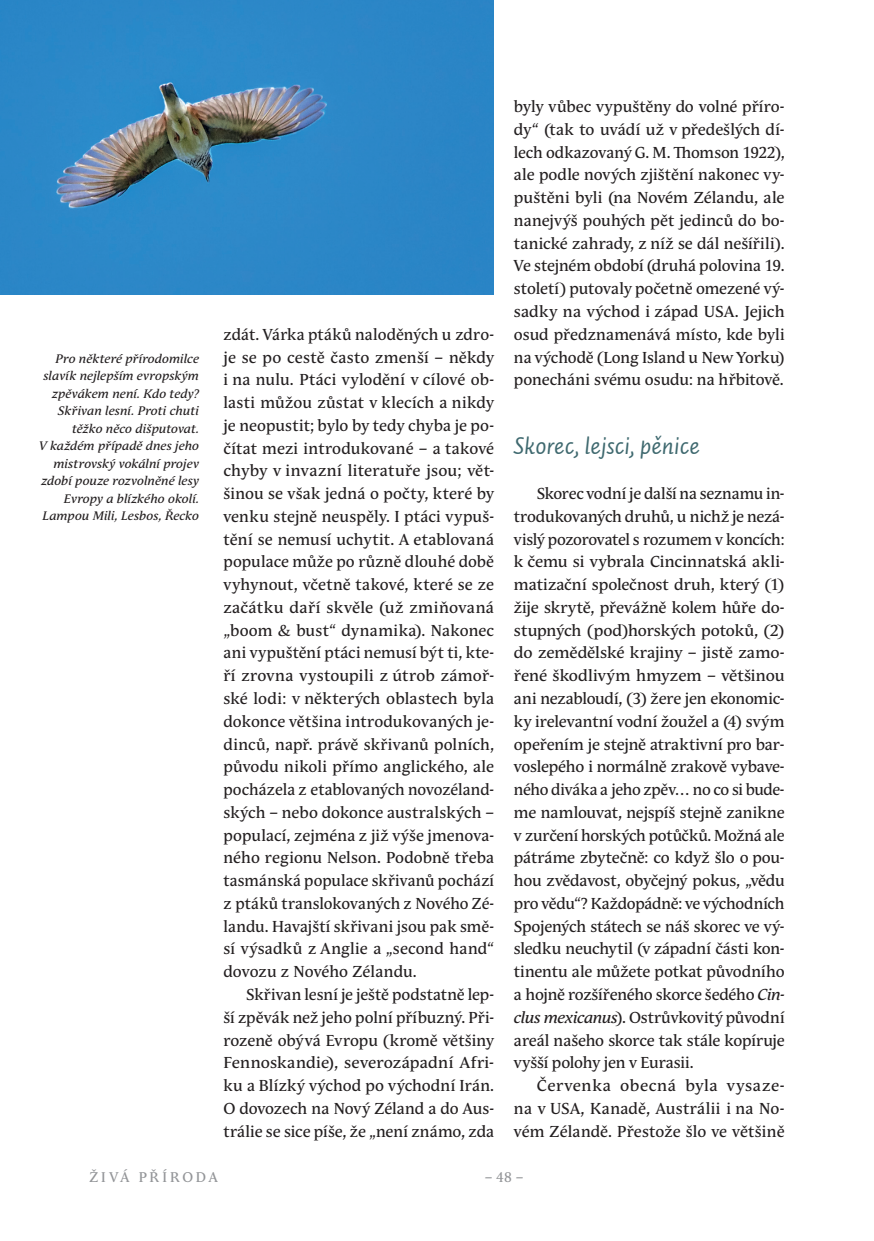
<style>
.page{position:relative;width:874px;height:1241px;background:#fff}
.page>*{position:absolute;margin:0;border:0;box-sizing:border-box;transform-origin:0 0}
.podnadpis{font:24.5px "Auto 2 Italic LF";color:#3f696f}
.text{font:15.75px/22.8px "Andulka Text Pro";letter-spacing:.005em;color:#231f20;text-align:justify}
.téma{font:14px "Andulka Text Pro";letter-spacing:.195em;color:#939598}
.popiska{font:italic 12.25px/17.5px "Andulka Text Pro";letter-spacing:.01em;color:#231f20;text-align:right}
.s1{font-style:italic}
</style>
<div class="page">
<img style="left:0;top:0;width:493px;height:294px">
<p class="popiska" style="left:39px;top:350px;width:161px">Pro některé přírodomilce slavík nejlepším evropským zpěvákem není. Kdo tedy?<br>Skřivan lesní. Proti chuti těžko něco dišputovat.<br>V každém případě dnes jeho mistrovský vokální projev zdobí pouze rozvolněné lesy<br>Evropy a blízkého okolí.<br>Lampou Mili, Lesbos, Řecko</p>
<p class="text" style="left:223px;top:323px;width:272px">zdát. Várka ptáků naloděných u zdro&shy;je se po cestě často zmenší – někdy i na nulu. Ptáci vylodění v cílové ob&shy;lasti můžou zůstat v klecích a nikdy je neopustit; bylo by tedy chyba je po&shy;čítat mezi introdukované – a takové chyby v invazní literatuře jsou; vět&shy;šinou se však jedná o počty, které by venku stejně neuspěly. I ptáci vypuš&shy;tění se nemusí uchytit. A etablovaná populace může po různě dlouhé době vyhynout, včetně takové, které se ze začátku daří skvěle (už zmiňovaná „boom &amp; bust“ dynamika). Nakonec ani vypuštění ptáci nemusí být ti, kte&shy;ří zrovna vystoupili z útrob zámoř&shy;ské lodi: v některých oblastech byla dokonce většina introdukovaných je&shy;dinců, např. právě skřivanů polních, původu nikoli přímo anglického, ale pocházela z etablovaných novozéland&shy;ských – nebo dokonce australských – populací, zejména z již výše jmenova&shy;ného regionu Nelson. Podobně třeba tasmánská populace skřivanů pochází z ptáků translokovaných z Nového Zé&shy;landu. Havajští skřivani jsou pak smě&shy;sí výsadků z Anglie a „second hand“ dovozu z Nového Zélandu.</p>
<p class="text" style="left:223px;top:983px;width:272px;text-indent:23px">Skřivan lesní je ještě podstatně lep&shy;ší zpěvák než jeho polní příbuzný. Při&shy;rozeně obývá Evropu (kromě většiny Fennoskandie), severozápadní Afri&shy;ku a Blízký východ po východní Irán.<br>O dovozech na Nový Zéland a do Aus&shy;trálie se sice píše, že „není známo, zda</p>
<p class="text" style="left:513px;top:95px;width:272px">byly vůbec vypuštěny do volné příro&shy;dy“ (tak to uvádí už v předešlých dí&shy;lech odkazovaný G. M. Thomson 1922), ale podle nových zjištění nakonec vy&shy;puštěni byli (na Novém Zélandu, ale nanejvýš pouhých pět jedinců do bo&shy;tanické zahrady, z níž se dál nešířili).<br>Ve stejném období (druhá polovina 19. století) putovaly početně omezené vý&shy;sadky na východ i západ USA. Jejich osud předznamenává místo, kde byli na východě (Long Island u New Yorku) ponecháni svému osudu: na hřbitově.</p>
<p class="podnadpis" style="left:513px;top:429px;width:187px">Skorec, lejsci, pěnice</p>
<p class="text" style="left:513px;top:482px;width:272px;text-indent:23px">Skorec vodní je další na seznamu in&shy;trodukovaných druhů, u nichž je nezá&shy;vislý pozorovatel s rozumem v koncích: k čemu si vybrala Cincinnatská akli&shy;matizační společnost druh, který (1) žije skrytě, převážně kolem hůře do&shy;stupných (pod)horských potoků, (2) do zemědělské krajiny – jistě zamo&shy;řené škodlivým hmyzem – většinou ani nezabloudí, (3) žere jen ekonomic&shy;ky irelevantní vodní žoužel a (4) svým opeřením je stejně atraktivní pro bar&shy;voslepého i normálně zrakově vybave&shy;ného diváka a jeho zpěv… no co si bude&shy;me namlouvat, nejspíš stejně zanikne v zurčení horských potůčků. Možná ale pátráme zbytečně: co když šlo o pou&shy;hou zvědavost, obyčejný pokus, „vědu pro vědu“? Každopádně: ve východních Spojených státech se náš skorec ve vý&shy;sledku neuchytil (v západní části kon&shy;tinentu ale můžete potkat původního a hojně rozšířeného skorce šedého <span class="s1">Cin&shy;clus mexicanus</span>). Ostrůvkovitý původní areál našeho skorce tak stále kopíruje vyšší polohy jen v Eurasii.</p>
<p class="text" style="left:513px;top:1074px;width:272px;text-indent:23px">Červenka obecná byla vysaze&shy;na v USA, Kanadě, Austrálii i na No&shy;vém Zélandě. Přestože šlo ve většině</p>
<p class="téma" style="left:89px;top:1168px;width:130px">ŽIVÁ PŘÍRODA</p>
<p class="téma" style="left:484px;top:1168px;width:40px">– 48 –</p>
</div>
